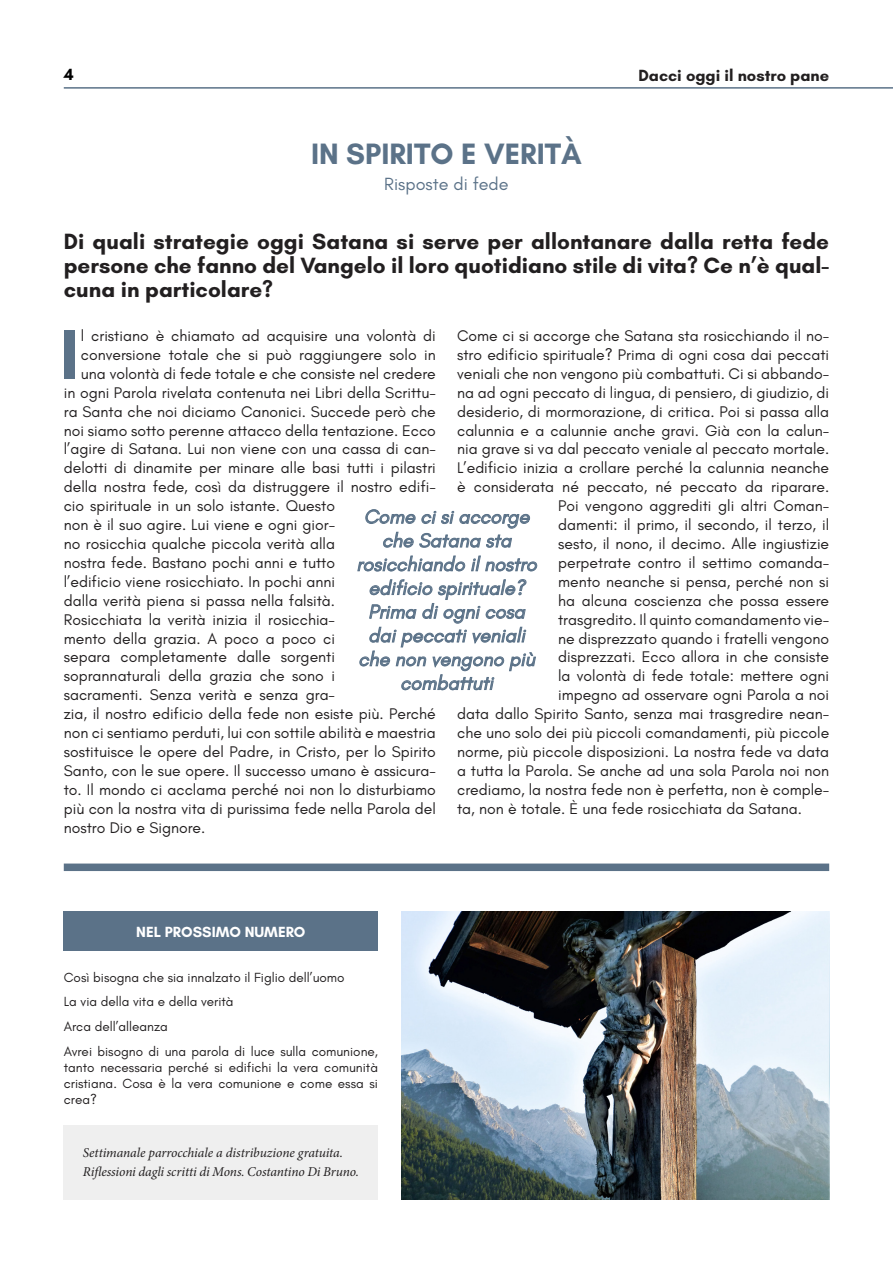
<style>
.page{position:relative;width:893px;height:1263px;background:#fff}
.page>*{position:absolute;margin:0;border:0;box-sizing:border-box;transform-origin:0 0}
.t1{font:700 71.4px "Glacial Indifference";color:#5b7288}
.t2{font:700 30px "Glacial Indifference";color:#5b7288}
.t3{font:700 22.5px/24px "Glacial Indifference";color:#221f20;text-align:justify}
.t4{font:italic 19.8px/23.7px "Glacial Indifference";color:#5b7288;text-align:center}
.t5{font:18px "Glacial Indifference";color:#5b7288}
.t6{font:700 16.5px "Glacial Indifference";color:#221f20}
.t7{font:700 16.5px "Glacial Indifference";color:#000}
.t8{font:15.75px "Glacial Indifference";color:#221f20}
.t9{font:700 15px "Glacial Indifference";color:#fff}
.t10{font:13.5px/24.8px "Glacial Indifference";color:#221f20}
.t11{font:italic 13.5px/19.2px "Minion Pro";letter-spacing:-.01em;color:#221f20}
</style>
<div class="page">
<hr style="left:64px;top:87px;width:829px;height:2px;background:#5b7288">
<svg style="left:365px;top:509px;width:165px;height:39px"></svg>
<svg style="left:357px;top:555px;width:181px;height:136px"></svg>
<div style="left:64px;top:1125px;width:314px;height:74px;background:#efefef"></div>
<div style="left:64px;top:863px;width:765px;height:8px;background:#5b7288"></div>
<div style="left:64px;top:911px;width:314px;height:39px;background:#5b7288"></div>
<img style="left:401px;top:911px;width:428px;height:288px">
<p class="t7" style="left:64px;top:65px;width:11px">4</p>
<h2 class="t2" style="left:311px;top:135px;width:272px">IN SPIRITO E VERITÀ</h2>
<p class="t5" style="left:384px;top:173px;width:126px">Risposte di fede</p>
<p class="t6" style="left:638px;top:65px;width:192px">Dacci oggi il nostro pane</p>
<h3 class="t3" style="left:64px;top:229px;width:767px">Di quali strategie oggi Satana si serve per allontanare dalla retta fede persone che fanno del Vangelo il loro quotidiano stile di vita? Ce n’è qual&shy;cuna in particolare?</h3>
<h1 class="t1" style="left:59px;top:310px;width:21px">I</h1>
<p class="t8" style="left:81px;top:327px;width:356px">l cristiano è chiamato ad acquisire una volontà di</p>
<p class="t8" style="left:457px;top:327px;width:374px">Come ci si accorge che Satana sta rosicchiando il no-</p>
<p class="t8" style="left:457px;top:346px;width:374px">stro edificio spirituale? Prima di ogni cosa dai peccati</p>
<p class="t8" style="left:457px;top:365px;width:374px">veniali che non vengono più combattuti. Ci si abbando-</p>
<p class="t8" style="left:457px;top:384px;width:374px">na ad ogni peccato di lingua, di pensiero, di giudizio, di</p>
<p class="t8" style="left:457px;top:403px;width:374px">desiderio, di mormorazione, di critica. Poi si passa alla</p>
<p class="t8" style="left:457px;top:421px;width:374px">calunnia e a calunnie anche gravi. Già con la calun-</p>
<p class="t8" style="left:457px;top:440px;width:374px">nia grave si va dal peccato veniale al peccato mortale.</p>
<p class="t8" style="left:457px;top:459px;width:374px">L’edificio inizia a crollare perché la calunnia neanche</p>
<p class="t8" style="left:457px;top:478px;width:374px">è considerata né peccato, né peccato da riparare.</p>
<p class="t8" style="left:558px;top:497px;width:273px">Poi vengono aggrediti gli altri Coman-</p>
<p class="t8" style="left:558px;top:516px;width:273px">damenti: il primo, il secondo, il terzo, il</p>
<p class="t8" style="left:558px;top:535px;width:273px">sesto, il nono, il decimo. Alle ingiustizie</p>
<p class="t8" style="left:558px;top:554px;width:273px">perpetrate contro il settimo comanda-</p>
<p class="t8" style="left:558px;top:573px;width:273px">mento neanche si pensa, perché non si</p>
<p class="t8" style="left:558px;top:592px;width:273px">ha alcuna coscienza che possa essere</p>
<p class="t8" style="left:558px;top:610px;width:273px">trasgredito. Il quinto comandamento vie-</p>
<p class="t8" style="left:558px;top:629px;width:273px">ne disprezzato quando i fratelli vengono</p>
<p class="t8" style="left:558px;top:648px;width:273px">disprezzati. Ecco allora in che consiste</p>
<p class="t8" style="left:558px;top:667px;width:273px">la volontà di fede totale: mettere ogni</p>
<p class="t8" style="left:558px;top:686px;width:273px">impegno ad osservare ogni Parola a noi</p>
<p class="t8" style="left:457px;top:705px;width:374px">data dallo Spirito Santo, senza mai trasgredire nean-</p>
<p class="t8" style="left:457px;top:724px;width:374px">che uno solo dei più piccoli comandamenti, più piccole</p>
<p class="t8" style="left:457px;top:743px;width:374px">norme, più piccole disposizioni. La nostra fede va data</p>
<p class="t8" style="left:457px;top:762px;width:374px">a tutta la Parola. Se anche ad una sola Parola noi non</p>
<p class="t8" style="left:457px;top:781px;width:374px">crediamo, la nostra fede non è perfetta, non è comple-</p>
<p class="t8" style="left:457px;top:799px;width:346px">ta, non è totale. È una fede rosicchiata da Satana.</p>
<p class="t8" style="left:81px;top:346px;width:356px">conversione totale che si può raggiungere solo in</p>
<p class="t8" style="left:81px;top:365px;width:356px">una volontà di fede totale e che consiste nel credere</p>
<p class="t8" style="left:64px;top:384px;width:374px">in ogni Parola rivelata contenuta nei Libri della Scrittu-</p>
<p class="t8" style="left:64px;top:403px;width:374px">ra Santa che noi diciamo Canonici. Succede però che</p>
<p class="t8" style="left:64px;top:421px;width:374px">noi siamo sotto perenne attacco della tentazione. Ecco</p>
<p class="t8" style="left:64px;top:440px;width:374px">l’agire di Satana. Lui non viene con una cassa di can-</p>
<p class="t8" style="left:64px;top:459px;width:374px">delotti di dinamite per minare alle basi tutti i pilastri</p>
<p class="t8" style="left:64px;top:478px;width:374px">della nostra fede, così da distruggere il nostro edifi-</p>
<p class="t8" style="left:64px;top:497px;width:273px">cio spirituale in un solo istante. Questo</p>
<p class="t8" style="left:64px;top:516px;width:273px">non è il suo agire. Lui viene e ogni gior-</p>
<p class="t8" style="left:64px;top:535px;width:273px">no rosicchia qualche piccola verità alla</p>
<p class="t8" style="left:64px;top:554px;width:273px">nostra fede. Bastano pochi anni e tutto</p>
<p class="t8" style="left:64px;top:573px;width:273px">l’edificio viene rosicchiato. In pochi anni</p>
<p class="t8" style="left:64px;top:592px;width:273px">dalla verità piena si passa nella falsità.</p>
<p class="t8" style="left:64px;top:610px;width:273px">Rosicchiata la verità inizia il rosicchia-</p>
<p class="t8" style="left:64px;top:629px;width:273px">mento della grazia. A poco a poco ci</p>
<p class="t8" style="left:64px;top:648px;width:273px">separa completamente dalle sorgenti</p>
<p class="t8" style="left:64px;top:667px;width:273px">soprannaturali della grazia che sono i</p>
<p class="t8" style="left:64px;top:686px;width:273px">sacramenti. Senza verità e senza gra-</p>
<p class="t8" style="left:64px;top:705px;width:374px">zia, il nostro edificio della fede non esiste più. Perché</p>
<p class="t8" style="left:64px;top:724px;width:374px">non ci sentiamo perduti, lui con sottile abilità e maestria</p>
<p class="t8" style="left:64px;top:743px;width:374px">sostituisce le opere del Padre, in Cristo, per lo Spirito</p>
<p class="t8" style="left:64px;top:762px;width:374px">Santo, con le sue opere. Il successo umano è assicura-</p>
<p class="t8" style="left:64px;top:781px;width:374px">to. Il mondo ci acclama perché noi non lo disturbiamo</p>
<p class="t8" style="left:64px;top:799px;width:374px">più con la nostra vita di purissima fede nella Parola del</p>
<p class="t8" style="left:64px;top:818px;width:143px">nostro Dio e Signore.</p>
<p class="t4" style="left:356px;top:505px;width:182px">Come ci si accorge che Satana sta rosicchiando il nostro edificio spirituale?<br>Prima di ogni cosa dai peccati veniali che non vengono più combattuti</p>
<p class="t9" style="left:136px;top:922px;width:171px">NEL PROSSIMO NUMERO</p>
<p class="t10" style="left:64px;top:965px;width:316px">Così bisogna che sia innalzato il Figlio dell’uomo<br>La via della vita e della verità<br>Arca dell’alleanza<br>Avrei bisogno di una parola di luce sulla comunione,</p>
<p class="t10" style="left:64px;top:1060px;width:316px;line-height:16.2px;text-align:justify">tanto necessaria perché si edifichi la vera comunità cristiana. Cosa è la vera comunione e come essa si crea?</p>
<p class="t11" style="left:83px;top:1143px;width:277px">Settimanale parrocchiale a distribuzione gratuita.<br>Riflessioni dagli scritti di Mons. Costantino Di Bruno.</p>
</div>
